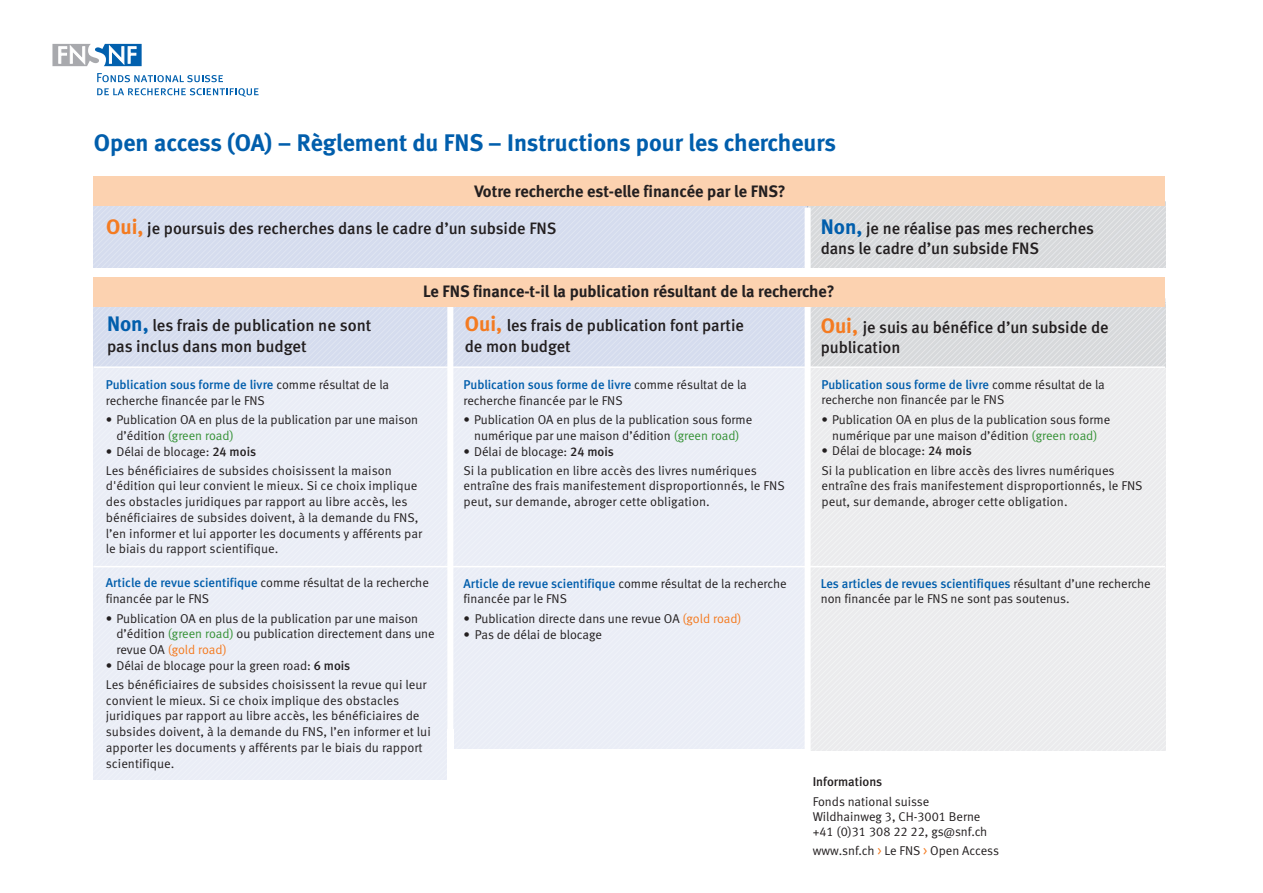
<style>
.page{position:relative;width:1263px;height:893px;background:#fff}
.page>*{position:absolute;margin:0;border:0;box-sizing:border-box;transform-origin:0 0}
.t1{font:24px "Meta Bold LF";color:#015eac}
.t2{font:16.5px/20.2px "Meta Medium LF";color:#231f20}
.t3{font:16.5px "Meta Bold LF";color:#231f20}
.t4{font:12.75px/15.8px "Meta Normal LF";color:#231f20}
.t5{font:12.75px/15.8px "Meta OT Norm";color:#231f20}
.s1{font-family:"Meta Bold LF";font-size:21px;color:#f47b21}
.s2{font-family:"Meta Bold LF";font-size:21px;color:#015eac}
.s3{font-family:"Meta Medium LF";color:#015eac}
.s4{font-family:"Meta Normal"}
.s5{color:#369237}
.s6{font-family:"Meta Normal LF"}
.s7{font-family:"Meta Medium LF"}
.s8{color:#f47b21}
</style>
<div class="page">
<div style="left:807px;top:303px;width:358px;height:447px;background:#ebeced"></div>
<div style="left:94px;top:300px;width:713px;height:67px;background:#d5dcee"></div>
<div style="left:94px;top:202px;width:714px;height:65px;background:#d5dcee"></div>
<div style="left:808px;top:202px;width:357px;height:65px;background:linear-gradient(to right,#dbdcde,#dbdcde)"></div>
<div style="left:805px;top:208px;width:6px;height:61px;background:#fff"></div>
<div style="left:808px;top:299px;width:357px;height:68px;background:linear-gradient(to right,#dbdcde,#dbdcde)"></div>
<div style="left:94px;top:367px;width:713px;height:412px;background:#eaeef6"></div>
<hr style="left:94px;top:566px;width:1071px;height:1px;background:#fff">
<hr style="left:94px;top:366px;width:1071px;height:2px;background:#fff">
<div style="left:447px;top:296px;width:6px;height:477px;background:#fff"></div>
<div style="left:805px;top:296px;width:6px;height:476px;background:#fff"></div>
<svg style="left:97px;top:73px;width:126px;height:9px"></svg>
<svg style="left:97px;top:88px;width:162px;height:9px"></svg>
<div style="left:51px;top:42px;width:92px;height:26px;border:3px solid #fff"></div>
<svg style="left:52px;top:44px;width:90px;height:22px"></svg>
<div style="left:94px;top:277px;width:1071px;height:29px;background:#fcd2b0"></div>
<div style="left:94px;top:177px;width:1071px;height:29px;background:#fcd2b0"></div>
<div style="left:447px;top:729px;width:6px;height:54px;background:#fff"></div>
<div style="left:452px;top:750px;width:357px;height:37px;background:#fff"></div>
<p class="t1" style="left:94px;top:129px;width:744px">Open access (OA) – Règlement du FNS – Instructions pour les chercheurs</p>
<p class="t3" style="left:474px;top:181px;width:313px">Votre recherche est-elle financée par le FNS?</p>
<p class="t2" style="left:106px;top:218px;width:452px"><span class="s1">Oui,</span> je poursuis des recherches dans le cadre d’un subside FNS</p>
<p class="t2" style="left:821px;top:218px;width:275px"><span class="s2">Non,</span> je ne réalise pas mes recherches dans le cadre d’un subside FNS</p>
<p class="t3" style="left:423px;top:282px;width:413px">Le FNS finance-t-il la publication résultant de la recherche?</p>
<p class="t2" style="left:107px;top:315px;width:266px"><span class="s2">Non,</span> les frais de publication ne sont pas inclus dans mon budget</p>
<p class="t4" style="left:106px;top:376px;width:285px"><span class="s3">Publication sous forme de livre</span> comme résultat de la recherche financée par le FNS</p>
<p class="t4" style="left:116px;top:412px;width:303px;text-indent:-11px"><span class="s4">•</span> Publication OA en plus de la publication par une maison d’édition <span class="s5">(green road)</span></p>
<p class="t5" style="left:106px;top:442px;width:288px;line-height:19px"><span class="s4">•</span> <span class="s6">Délai de blocage:</span> <span class="s7">24 mois<br></span>Les bénéficiaires de subsides choisissent la maison</p>
<p class="t5" style="left:106px;top:478px;width:318px">d'édition qui leur convient le mieux. Si ce choix implique des obstacles juridiques par rapport au libre accès, les bénéficiaires de subsides doivent, à la demande du FNS, l’en informer et lui apporter les documents y afférents par le biais du rapport scientifique.</p>
<p class="t4" style="left:106px;top:575px;width:325px"><span class="s3">Article de revue scientifique</span> comme résultat de la recherche financée par le FNS</p>
<p class="t4" style="left:116px;top:610px;width:320px;text-indent:-11px"><span class="s4">•</span> Publication OA en plus de la publication par une maison d’édition <span class="s5">(green road)</span> ou publication directement dans une revue OA <span class="s8">(gold road)</span></p>
<p class="t5" style="left:106px;top:656px;width:322px;line-height:19px"><span class="s4">•</span> <span class="s6">Délai de blocage pour la green road:</span> <span class="s7">6 mois<br></span>Les bénéficiaires de subsides choisissent la revue qui leur</p>
<p class="t5" style="left:106px;top:693px;width:327px">convient le mieux. Si ce choix implique des obstacles juridiques par rapport au libre accès, les bénéficiaires de subsides doivent, à la demande du FNS, l’en informer et lui apporter les documents y afférents par le biais du rapport scientifique.</p>
<p class="t2" style="left:465px;top:315px;width:281px"><span class="s1">Oui,</span> les frais de publication font partie de mon budget</p>
<p class="t4" style="left:463px;top:376px;width:285px"><span class="s3">Publication sous forme de livre</span> comme résultat de la recherche financée par le FNS</p>
<p class="t4" style="left:463px;top:412px;width:290px;text-align:center"><span class="s4">•</span> Publication OA en plus de la publication sous forme numérique par une maison d’édition <span class="s5">(green road)</span></p>
<p class="t5" style="left:463px;top:442px;width:295px;line-height:19px"><span class="s4">•</span> <span class="s6">Délai de blocage:</span> <span class="s7">24 mois<br></span>Si la publication en libre accès des livres numériques</p>
<p class="t5" style="left:463px;top:478px;width:323px">entraîne des frais manifestement disproportionnés, le FNS peut, sur demande, abroger cette obligation.</p>
<p class="t4" style="left:463px;top:575px;width:325px"><span class="s3">Article de revue scientifique</span> comme résultat de la recherche financée par le FNS</p>
<p class="t4" style="left:463px;top:610px;width:280px"><span class="s4">•</span> Publication directe dans une revue OA <span class="s8">(gold road)</span></p>
<p class="t4" style="left:463px;top:626px;width:140px"><span class="s4">•</span> Pas de délai de blocage</p>
<p class="t2" style="left:821px;top:317px;width:289px"><span class="s1">Oui,</span> je suis au bénéfice d’un subside de publication</p>
<p class="t4" style="left:821px;top:376px;width:285px"><span class="s3">Publication sous forme de livre</span> comme résultat de la recherche non financée par le FNS</p>
<p class="t4" style="left:821px;top:411px;width:290px;text-align:center"><span class="s4">•</span> Publication OA en plus de la publication sous forme numérique par une maison d’édition <span class="s5">(green road)</span></p>
<p class="t5" style="left:821px;top:442px;width:295px;line-height:19px"><span class="s4">•</span> <span class="s6">Délai de blocage:</span> <span class="s7">24 mois<br></span>Si la publication en libre accès des livres numériques</p>
<p class="t5" style="left:821px;top:478px;width:323px">entraîne des frais manifestement disproportionnés, le FNS peut, sur demande, abroger cette obligation.</p>
<p class="t4" style="left:821px;top:575px;width:331px"><span class="s3">Les articles de revues scientifiques</span> résultant d’une recherche non financée par le FNS ne sont pas soutenus.</p>
<p class="t4" style="left:813px;top:772px;width:118px;line-height:19.5px"><span class="s7">Informations<br></span>Fonds national suisse</p>
<p class="t4" style="left:813px;top:809px;width:176px;line-height:15px">Wildhainweg 3, CH-3001 Berne +41 (0)31 308 22 22, gs@snf.ch</p>
<p class="t4" style="left:813px;top:843px;width:188px">www.snf.ch <span class="s8">&gt;</span> Le FNS <span class="s8">&gt;</span> Open Access</p>
</div>
